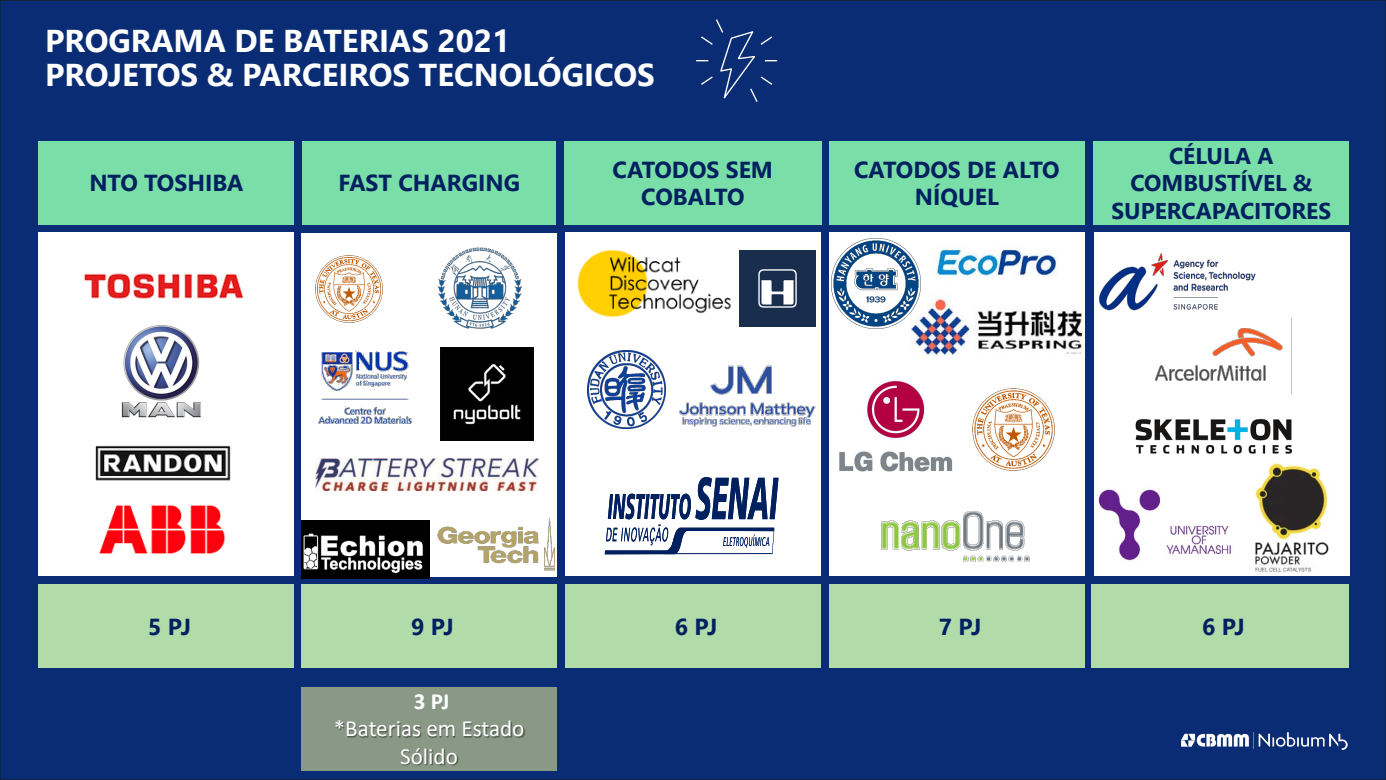
<style>
.page{position:relative;width:1386px;height:780px;background:#fff}
.page>*{position:absolute;margin:0;border:0;box-sizing:border-box;transform-origin:0 0}
.t1{font:700 31.5px "Segoe UI";color:#fff}
.t2{font:700 23.1px/27.7px "Segoe UI";color:#002060;text-align:center}
.t3{font:23.1px/27.7px "Calibri";color:#fff;text-align:center}
.t4{font:700 23.1px "Calibri";color:#fff}
.t5{font:700 22.75px/27.3px "Segoe UI";color:#002060;text-align:center}
</style>
<div class="page">
<div style="left:0;top:0;width:1385px;height:779px;background:#092c74"></div>
<img style="left:1181px;top:732px;width:167px;height:18px">
<div style="left:39px;top:141px;width:255px;height:83px;background:#79dea7"></div>
<div style="left:39px;top:584px;width:255px;height:84px;background:#b1dcaa"></div>
<div style="left:39px;top:232px;width:255px;height:343px;background:#fff"></div>
<img style="left:84px;top:272px;width:161px;height:28px">
<img style="left:121px;top:325px;width:80px;height:92px">
<img style="left:95px;top:445px;width:137px;height:36px">
<img style="left:99px;top:505px;width:126px;height:49px">
<div style="left:303px;top:141px;width:253px;height:83px;background:#79dea7"></div>
<div style="left:302px;top:233px;width:255px;height:343px;background:#fff"></div>
<img style="left:315px;top:255px;width:68px;height:67px">
<img style="left:318px;top:350px;width:94px;height:74px">
<img style="left:437px;top:518px;width:118px;height:52px">
<img style="left:438px;top:247px;width:84px;height:82px">
<img style="left:315px;top:458px;width:223px;height:32px">
<img style="left:302px;top:520px;width:128px;height:58px">
<div style="left:302px;top:584px;width:255px;height:84px;background:#b1dcaa"></div>
<div style="left:564px;top:141px;width:257px;height:83px;background:#79dea7"></div>
<div style="left:565px;top:232px;width:255px;height:343px;background:#fff"></div>
<img style="left:577px;top:249px;width:154px;height:69px">
<img style="left:587px;top:350px;width:78px;height:78px">
<img style="left:679px;top:365px;width:137px;height:62px">
<img style="left:739px;top:250px;width:76px;height:76px">
<div style="left:565px;top:584px;width:255px;height:84px;background:#b1dcaa"></div>
<div style="left:1093px;top:141px;width:255px;height:83px;background:#79dea7"></div>
<div style="left:1093px;top:232px;width:256px;height:343px;background:#fff"></div>
<img style="left:1093px;top:232px;width:163px;height:104px">
<img style="left:1145px;top:318px;width:138px;height:63px">
<img style="left:1135px;top:418px;width:157px;height:36px">
<img style="left:1098px;top:489px;width:133px;height:72px">
<img style="left:1254px;top:463px;width:75px;height:109px">
<div style="left:1091px;top:584px;width:257px;height:84px;background:#b1dcaa"></div>
<div style="left:829px;top:141px;width:255px;height:83px;background:#79dea7"></div>
<div style="left:829px;top:233px;width:256px;height:343px;background:#fff"></div>
<img style="left:881px;top:511px;width:149px;height:51px">
<img style="left:839px;top:380px;width:114px;height:92px">
<img style="left:920px;top:248px;width:137px;height:37px">
<img style="left:972px;top:388px;width:82px;height:82px">
<div style="left:829px;top:584px;width:255px;height:84px;background:#b1dcaa"></div>
<img style="left:911px;top:291px;width:170px;height:64px">
<img style="left:831px;top:239px;width:89px;height:90px">
<div style="left:301px;top:686px;width:255px;height:84px;background:#899985"></div>
<img style="left:336px;top:721px;width:76px;height:17px">
<img style="left:414px;top:721px;width:111px;height:17px">
<img style="left:386px;top:734px;width:88px;height:37px">
<img style="left:441px;top:347px;width:93px;height:93px">
<svg style="left:604px;top:477px;width:174px;height:77px"></svg>
<svg style="left:696px;top:19px;width:81px;height:83px"></svg>
<p class="t1" style="left:45px;top:11px;width:466px">PROGRAMA DE BATERIAS 2021</p>
<p class="t1" style="left:45px;top:45px;width:611px">PROJETOS &amp; PARCEIROS TECNOLÓGICOS</p>
<p class="t2" style="left:89px;top:167px;width:156px">NTO TOSHIBA</p>
<p class="t2" style="left:338px;top:167px;width:183px">FAST CHARGING</p>
<p class="t2" style="left:612px;top:153px;width:162px">CATODOS SEM<br>COBALTO</p>
<p class="t2" style="left:854px;top:153px;width:207px">CATODOS DE ALTO<br>NÍQUEL</p>
<p class="t5" style="left:1111px;top:140px;width:221px">CÉLULA A<br>COMBUSTÍVEL &amp;<br>SUPERCAPACITORES</p>
<p class="t2" style="left:148px;top:611px;width:44px">5 PJ</p>
<p class="t2" style="left:411px;top:611px;width:44px">9 PJ</p>
<p class="t4" style="left:414px;top:684px;width:37px">3 PJ</p>
<p class="t3" style="left:333px;top:714px;width:192px">*Baterias em Estado<br>Sólido</p>
<p class="t2" style="left:674px;top:611px;width:44px">6 PJ</p>
<p class="t2" style="left:938px;top:611px;width:44px">7 PJ</p>
<p class="t2" style="left:1201px;top:611px;width:44px">6 PJ</p>
</div>
